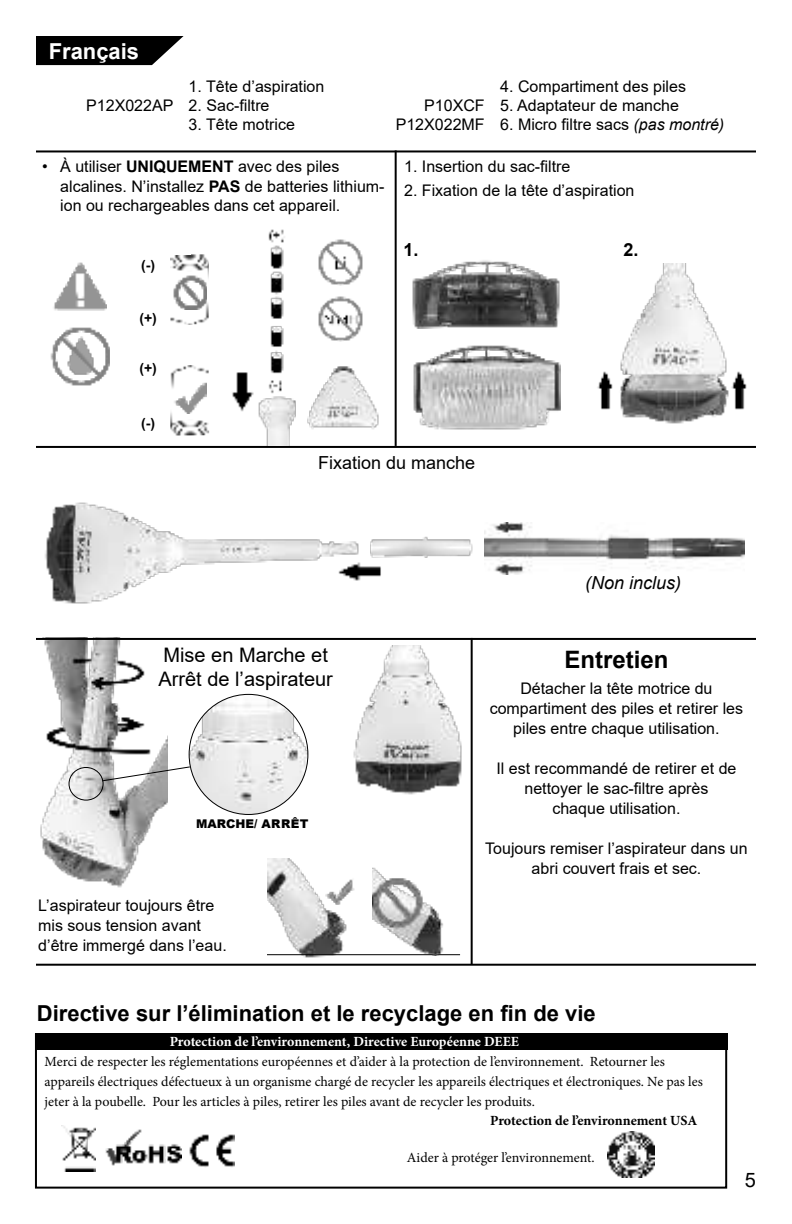
<style>
.page{position:relative;width:792px;height:1224px;background:#fff}
.page>*{position:absolute;margin:0;border:0;box-sizing:border-box;transform-origin:0 0}
.t1{font:700 24px "Arial";color:#000}
.t2{font:700 22px "Arial";color:#000}
.t3{font:700 22px "Arial";color:#fff}
.t4{font:20px/24px "Arial";color:#000}
.t5{font:18px "Arial";color:#000}
.t6{font:italic 18px "Arial";color:#000}
.t7{font:700 18px "Arial";color:#000}
.t8{font:16px/20px "Arial";color:#000;text-align:center}
.t9{font:14px/20px "Minion Pro";color:#000}
.t10{font:700 14px "Minion Pro";color:#fff}
.t11{font:700 14px "Minion Pro";letter-spacing:-.005em;color:#000}
.t12{font:700 14px "Arial";color:#000}
.t13{font:900 12px "Arial";color:#000}
.s1{font-style:italic}
.s2{font-weight:700}
</style>
<div class="page">
<img style="left:40px;top:640px;width:128px;height:248px">
<hr style="left:36px;top:150px;width:720px;height:2px;background:#000">
<svg style="left:36px;top:36px;width:148px;height:29px"></svg>
<hr style="left:395px;top:150px;width:2px;height:296px;background:#000">
<hr style="left:36px;top:446px;width:720px;height:2px;background:#000">
<hr style="left:36px;top:638px;width:720px;height:2px;background:#000">
<hr style="left:36px;top:964px;width:720px;height:2px;background:#000">
<hr style="left:471px;top:638px;width:2px;height:327px;background:#000">
<img style="left:412px;top:260px;width:148px;height:68px">
<img style="left:413px;top:345px;width:147px;height:85px">
<img style="left:597px;top:371px;width:12px;height:39px">
<img style="left:735px;top:371px;width:12px;height:39px">
<img style="left:353px;top:645px;width:109px;height:150px">
<img style="left:267px;top:858px;width:91px;height:100px">
<hr style="left:267px;top:954px;width:193px;height:1px;background:#000">
<img style="left:372px;top:867px;width:83px;height:88px">
<div style="left:69px;top:767px;width:35px;height:34px;border:1px solid #000;border-radius:50%"></div>
<svg style="left:101px;top:766px;width:88px;height:16px"></svg>
<img style="left:189px;top:694px;width:119px;height:120px">
<img style="left:45px;top:502px;width:314px;height:102px">
<img style="left:370px;top:536px;width:103px;height:21px">
<img style="left:332px;top:557px;width:63px;height:33px">
<img style="left:484px;top:522px;width:260px;height:52px">
<div style="left:35px;top:1033px;width:692px;height:156px;border:2px solid #000"></div>
<div style="left:35px;top:1033px;width:692px;height:17px;background:#000"></div>
<img style="left:608px;top:1131px;width:46px;height:46px">
<img style="left:62px;top:1126px;width:33px;height:45px">
<img style="left:189px;top:1134px;width:45px;height:33px">
<img style="left:105px;top:1129px;width:76px;height:37px">
<img style="left:609px;top:264px;width:126px;height:160px">
<img style="left:223px;top:229px;width:163px;height:217px">
<img style="left:170px;top:254px;width:39px;height:71px">
<img style="left:170px;top:365px;width:39px;height:71px">
<img style="left:173px;top:380px;width:33px;height:33px">
<img style="left:173px;top:275px;width:33px;height:35px">
<img style="left:53px;top:262px;width:54px;height:48px">
<img style="left:50px;top:327px;width:60px;height:59px">
<img style="left:315px;top:238px;width:48px;height:47px">
<img style="left:315px;top:295px;width:48px;height:47px">
<h2 class="t3" style="left:49px;top:43px;width:92px">Français</h2>
<p class="t8" style="left:189px;top:78px;width:137px">1. Tête d’aspiration</p>
<p class="t8" style="left:189px;top:95px;width:82px">2. Sac-filtre</p>
<p class="t8" style="left:189px;top:116px;width:108px">3. Tête motrice</p>
<p class="t8" style="left:86px;top:97px;width:89px">P12X022AP</p>
<p class="t8" style="left:396px;top:97px;width:90px;line-height:19.2px;text-align:right">P10XCF<br>P12X022MF</p>
<p class="t8" style="left:500px;top:78px;width:187px">4. Compartiment des piles</p>
<p class="t8" style="left:500px;top:97px;width:180px">5. Adaptateur de manche</p>
<p class="t8" style="left:500px;top:115px;width:226px">6. Micro filtre sacs <span class="s1">(pas montré)</span></p>
<p class="t8" style="left:60px;top:159px;width:326px;line-height:19.2px;text-align:left;text-indent:-18px">• À utiliser <span class="s2">UNIQUEMENT</span> avec des piles alcalines. N’installez <span class="s2">PAS</span> de batteries lithium&shy;ion ou rechargeables dans cet appareil.</p>
<p class="t12" style="left:141px;top:260px;width:15px">(-)</p>
<p class="t12" style="left:139px;top:312px;width:19px">(+)</p>
<p class="t12" style="left:139px;top:363px;width:19px">(+)</p>
<p class="t12" style="left:141px;top:418px;width:15px">(-)</p>
<p class="t8" style="left:404px;top:157px;width:168px">1. Insertion du sac-filtre</p>
<p class="t8" style="left:404px;top:182px;width:232px">2. Fixation de la tête d’aspiration</p>
<p class="t7" style="left:403px;top:243px;width:17px">1.</p>
<p class="t7" style="left:623px;top:243px;width:17px">2.</p>
<p class="t5" style="left:318px;top:456px;width:159px">Fixation du manche</p>
<p class="t4" style="left:158px;top:645px;width:176px">Mise en Marche et<br>Arrêt de l’aspirateur</p>
<p class="t13" style="left:196px;top:817px;width:114px">MARCHE/ ARRÊT</p>
<p class="t8" style="left:38px;top:897px;width:190px;text-align:left">L’aspirateur toujours être mis sous tension avant d’être immergé dans l’eau.</p>
<p class="t6" style="left:585px;top:576px;width:98px">(Non inclus)</p>
<h1 class="t1" style="left:564px;top:650px;width:106px">Entretien</h1>
<p class="t8" style="left:490px;top:678px;width:255px">Détacher la tête motrice du compartiment des piles et retirer les piles entre chaque utilisation.</p>
<p class="t8" style="left:496px;top:758px;width:242px">Il est recommandé de retirer et de nettoyer le sac-filtre après chaque utilisation.</p>
<p class="t8" style="left:485px;top:840px;width:264px">Toujours remiser l’aspirateur dans un abri couvert frais et sec.</p>
<h2 class="t2" style="left:37px;top:998px;width:560px">Directive sur l’élimination et le recyclage en fin de vie</h2>
<p class="t10" style="left:170px;top:1036px;width:351px">Protection de l’environnement, Directive Européenne DEEE</p>
<p class="t9" style="left:45px;top:1053px;width:660px">Merci de respecter les réglementations européennes et d’aider à la protection de l’environnement. Retourner les appareils électriques défectueux à un organisme chargé de recycler les appareils électriques et électroniques. Ne pas les jeter à la poubelle. Pour les articles à piles, retirer les piles avant de recycler les produits.</p>
<p class="t11" style="left:490px;top:1115px;width:209px">Protection de l’environnement USA</p>
<p class="t9" style="left:407px;top:1149px;width:189px">Aider à protéger l’environnement.</p>
<p class="t4" style="left:745px;top:1170px;width:13px">5</p>
</div>
